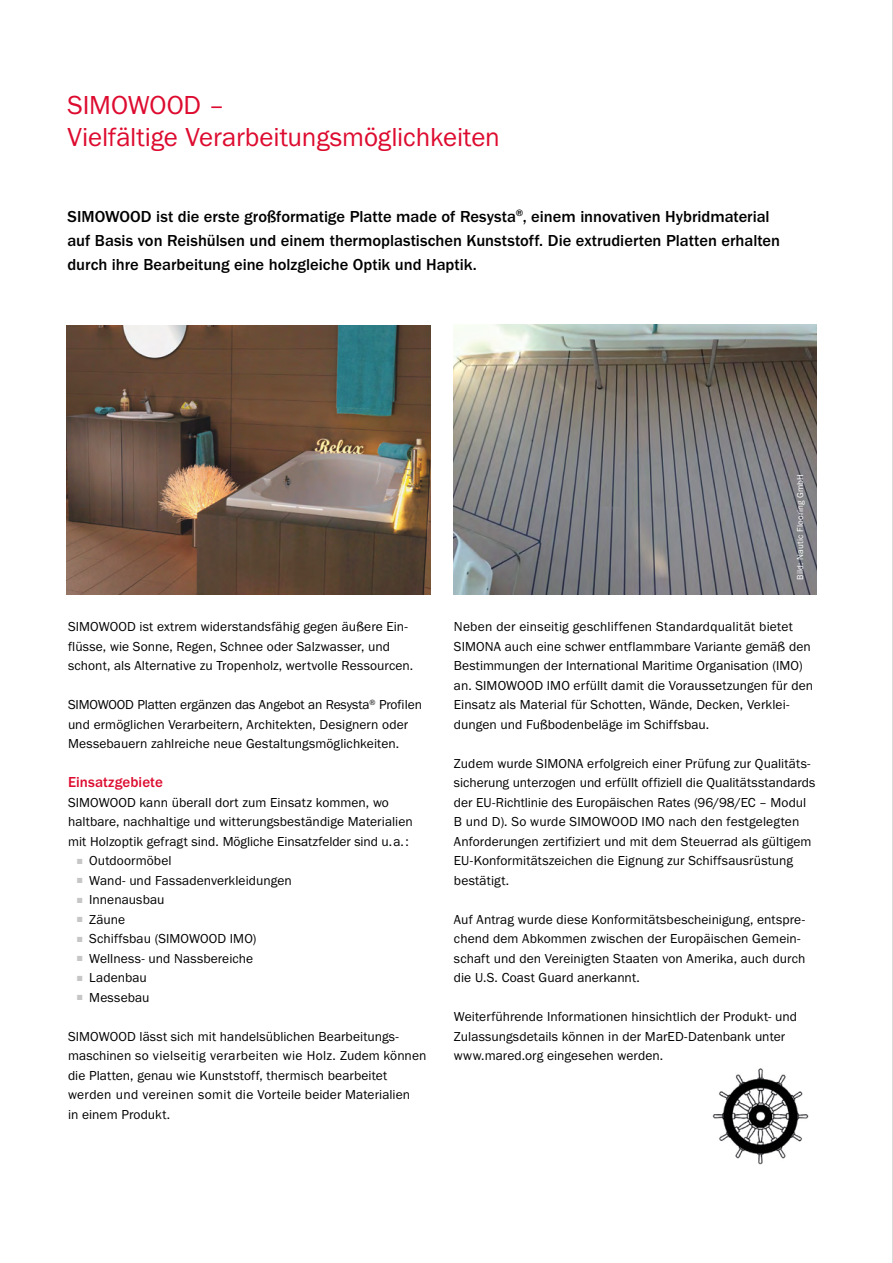
<style>
.page{position:relative;width:893px;height:1263px;background:#fff}
.page>*{position:absolute;margin:0;border:0;box-sizing:border-box;transform-origin:0 0}
.URW_Titel_18_21_pt{font:27px/31.5px "Franklin Gothic URW Boo";letter-spacing:-.005em;color:#dd0b2f}
.NEU_Anlesetext{font:500 16.5px/24px "Franklin Gothic URW";color:#000}
.NEU_Zwischenheadline{font:500 15px "Franklin Gothic URW";letter-spacing:.005em;color:#dd0b2f}
.NEU_Copy{font:13.5px/19.5px "Franklin Gothic URW Boo";letter-spacing:.005em;color:#000}
.Bildunterschrift{font:9px "Franklin Gothic URW Boo";letter-spacing:.02em;color:#fff}
</style>
<div class="page">
<hr style="left:892px;top:0;width:1px;height:1263px;background:#b9b8b8">
<img style="left:712px;top:1068px;width:97px;height:97px">
<img style="left:454px;top:324px;width:362px;height:270px">
<img style="left:66px;top:325px;width:365px;height:269px">
<p class="URW_Titel_18_21_pt" style="left:67px;top:90px;width:434px">SIMOWOOD –<br>Vielfältige Verarbeitungsmöglichkeiten</p>
<p class="NEU_Anlesetext" style="left:68px;top:204px;width:714px">SIMOWOOD ist die erste großformatige Platte made of Resysta<sup>®</sup>, einem innovativen Hybridmaterial auf Basis von Reishülsen und einem thermoplastischen Kunststoff. Die extrudierten Platten erhalten durch ihre Bearbeitung eine holzgleiche Optik und Haptik.</p>
<p class="Bildunterschrift" style="left:795px;top:580px;width:107px;rotate:-90deg">Bild: Nautic Flooring GmbH</p>
<p class="NEU_Copy" style="left:68px;top:617px;width:347px">SIMOWOOD ist extrem widerstandsfähig gegen äußere Ein&shy;flüsse, wie Sonne, Regen, Schnee oder Salzwasser, und schont, als Alternative zu Tropenholz, wertvolle Ressourcen.</p>
<p class="NEU_Copy" style="left:68px;top:695px;width:356px">SIMOWOOD Platten ergänzen das Angebot an Resysta<sup>®</sup> Profilen und ermöglichen Verarbeitern, Architekten, Designern oder<br>Messebauern zahlreiche neue Gestaltungsmöglichkeiten.</p>
<p class="NEU_Zwischenheadline" style="left:68px;top:773px;width:96px">Einsatzgebiete</p>
<p class="NEU_Copy" style="left:68px;top:792px;width:346px">SIMOWOOD kann überall dort zum Einsatz kommen, wo haltbare, nachhaltige und witterungsbeständige Materialien mit Holzoptik gefragt sind. Mögliche Einsatzfelder sind u.a.:</p>
<p class="NEU_Copy" style="left:89px;top:851px;width:84px">Outdoormöbel</p>
<p class="NEU_Copy" style="left:89px;top:870px;width:204px">Wand- und Fassadenverkleidungen</p>
<p class="NEU_Copy" style="left:89px;top:890px;width:77px">Innenausbau</p>
<p class="NEU_Copy" style="left:89px;top:909px;width:38px">Zäune</p>
<p class="NEU_Copy" style="left:89px;top:929px;width:169px">Schiffsbau (SIMOWOOD IMO)</p>
<p class="NEU_Copy" style="left:89px;top:948px;width:166px">Wellness- und Nassbereiche</p>
<p class="NEU_Copy" style="left:89px;top:968px;width:59px">Ladenbau</p>
<p class="NEU_Copy" style="left:89px;top:987px;width:62px">Messebau</p>
<p class="NEU_Copy" style="left:68px;top:1026px;width:360px">SIMOWOOD lässt sich mit handelsüblichen Bearbeitungs&shy;maschinen so vielseitig verarbeiten wie Holz. Zudem können die Platten, genau wie Kunststoff, thermisch bearbeitet werden und vereinen somit die Vorteile beider Materialien<br>in einem Produkt.</p>
<p class="NEU_Copy" style="left:454px;top:617px;width:361px">Neben der einseitig geschliffenen Standardqualität bietet SIMONA auch eine schwer entflammbare Variante gemäß den Bestimmungen der International Maritime Organisation (IMO) an. SIMOWOOD IMO erfüllt damit die Voraussetzungen für den Einsatz als Material für Schotten, Wände, Decken, Verklei&shy;dungen und Fußbodenbeläge im Schiffsbau.</p>
<p class="NEU_Copy" style="left:454px;top:753px;width:363px">Zudem wurde SIMONA erfolgreich einer Prüfung zur Qualitäts&shy;sicherung unterzogen und erfüllt offiziell die Qualitätsstandards der EU-Richtlinie des Europäischen Rates (96/98/EC – Modul B und D). So wurde SIMOWOOD IMO nach den festgelegten Anforderungen zertifiziert und mit dem Steuerrad als gültigem EU-Konformitätszeichen die Eignung zur Schiffsausrüstung bestätigt.</p>
<p class="NEU_Copy" style="left:454px;top:909px;width:353px">Auf Antrag wurde diese Konformitätsbescheinigung, entspre&shy;chend dem Abkommen zwischen der Europäischen Gemein&shy;schaft und den Vereinigten Staaten von Amerika, auch durch die U.S. Coast Guard anerkannt.</p>
<p class="NEU_Copy" style="left:454px;top:1007px;width:345px">Weiterführende Informationen hinsichtlich der Produkt- und<br>Zulassungsdetails können in der MarED-Datenbank unter www.mared.org eingesehen werden.</p>
</div>
